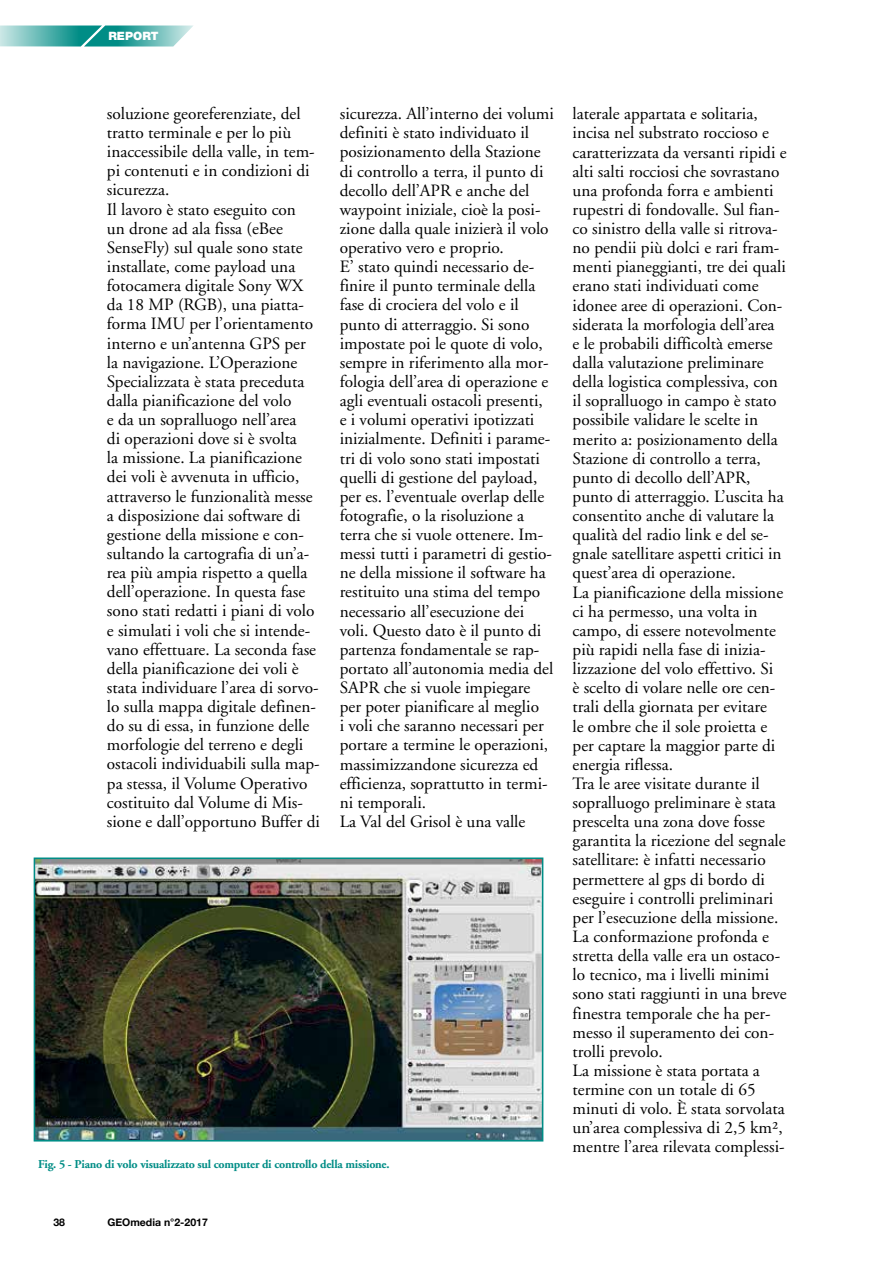
<style>
.page{position:relative;width:893px;height:1263px;background:#fff}
.page>*{position:absolute;margin:0;border:0;box-sizing:border-box;transform-origin:0 0}
.t1{font:17.25px/19.2px "Adobe Garamond";color:#000}
.t2{font:700 12px "Adobe Garamond";letter-spacing:-.02em;color:#008d86}
.t3{font:900 11.55px "Helvetica Neue";color:#fff}
.t4{font:700 10.5px "Helvetica Neue";color:#000}
</style>
<div class="page">
<svg style="left:0;top:26px;width:193px;height:21px;background:#5fb7b3"></svg>
<img style="left:37px;top:860px;width:503px;height:278px">
<div style="left:34px;top:857px;width:509px;height:284px;border:2px solid #008d86"></div>
<p class="t3" style="left:108px;top:29px;width:52px">REPORT</p>
<p class="t1" style="left:107px;top:104px;width:214px">soluzione georeferenziate, del tratto terminale e per lo più inaccessibile della valle, in tem&shy;pi contenuti e in condizioni di sicurezza.<br>Il lavoro è stato eseguito con<br>un drone ad ala fissa (eBee<br>SenseFly) sul quale sono state installate, come payload una fotocamera digitale Sony WX da 18 MP (RGB), una piatta&shy;forma IMU per l’orientamento interno e un’antenna GPS per la navigazione. L’Operazione<br>Specializzata è stata preceduta dalla pianificazione del volo<br>e da un sopralluogo nell’area<br>di operazioni dove si è svolta<br>la missione. La pianificazione dei voli è avvenuta in ufficio, attraverso le funzionalità messe a disposizione dai software di gestione della missione e con&shy;sultando la cartografia di un’a&shy;rea più ampia rispetto a quella dell’operazione. In questa fase sono stati redatti i piani di volo e simulati i voli che si intende&shy;vano effettuare. La seconda fase della pianificazione dei voli è stata individuare l’area di sorvo&shy;lo sulla mappa digitale definen&shy;do su di essa, in funzione delle morfologie del terreno e degli ostacoli individuabili sulla map&shy;pa stessa, il Volume Operativo costituito dal Volume di Mis&shy;sione e dall’opportuno Buffer di</p>
<p class="t1" style="left:340px;top:104px;width:216px">sicurezza. All’interno dei volumi definiti è stato individuato il posizionamento della Stazione di controllo a terra, il punto di decollo dell’APR e anche del waypoint iniziale, cioè la posi&shy;zione dalla quale inizierà il volo operativo vero e proprio.<br>E’ stato quindi necessario de&shy;finire il punto terminale della fase di crociera del volo e il punto di atterraggio. Si sono impostate poi le quote di volo, sempre in riferimento alla mor&shy;fologia dell’area di operazione e agli eventuali ostacoli presenti, e i volumi operativi ipotizzati inizialmente. Definiti i parame&shy;tri di volo sono stati impostati quelli di gestione del payload, per es. l’eventuale overlap delle fotografie, o la risoluzione a terra che si vuole ottenere. Im&shy;messi tutti i parametri di gestio&shy;ne della missione il software ha restituito una stima del tempo necessario all’esecuzione dei voli. Questo dato è il punto di partenza fondamentale se rap&shy;portato all’autonomia media del<br>SAPR che si vuole impiegare per poter pianificare al meglio<br>i voli che saranno necessari per portare a termine le operazioni, massimizzandone sicurezza ed efficienza, soprattutto in termi&shy;ni temporali.<br>La Val del Grisol è una valle</p>
<p class="t1" style="left:573px;top:105px;width:216px">laterale appartata e solitaria, incisa nel substrato roccioso e caratterizzata da versanti ripidi e alti salti rocciosi che sovrastano una profonda forra e ambienti rupestri di fondovalle. Sul fian&shy;co sinistro della valle si ritrova&shy;no pendii più dolci e rari fram&shy;menti pianeggianti, tre dei quali erano stati individuati come idonee aree di operazioni. Con&shy;siderata la morfologia dell’area<br>e le probabili difficoltà emerse dalla valutazione preliminare della logistica complessiva, con il sopralluogo in campo è stato possibile validare le scelte in merito a: posizionamento della<br>Stazione di controllo a terra, punto di decollo dell’APR, punto di atterraggio. L’uscita ha consentito anche di valutare la qualità del radio link e del se&shy;gnale satellitare aspetti critici in quest’area di operazione.<br>La pianificazione della missione ci ha permesso, una volta in campo, di essere notevolmente più rapidi nella fase di inizia&shy;lizzazione del volo effettivo. Si<br>è scelto di volare nelle ore cen&shy;trali della giornata per evitare<br>le ombre che il sole proietta e per captare la maggior parte di energia riflessa.<br>Tra le aree visitate durante il sopralluogo preliminare è stata prescelta una zona dove fosse garantita la ricezione del segnale satellitare: è infatti necessario permettere al gps di bordo di eseguire i controlli preliminari per l’esecuzione della missione.<br>La conformazione profonda e stretta della valle era un ostaco&shy;lo tecnico, ma i livelli minimi sono stati raggiunti in una breve finestra temporale che ha per&shy;messo il superamento dei con&shy;trolli prevolo.<br>La missione è stata portata a termine con un totale di 65 minuti di volo. È stata sorvolata un’area complessiva di 2,5 km², mentre l’area rilevata complessi-</p>
<p class="t2" style="left:38px;top:1157px;width:353px">Fig. 5 - Piano di volo visualizzato sul computer di controllo della missione.</p>
<p class="t4" style="left:53px;top:1214px;width:13px">38</p>
<p class="t4" style="left:107px;top:1214px;width:102px">GEOmedia n°2-2017</p>
</div>
